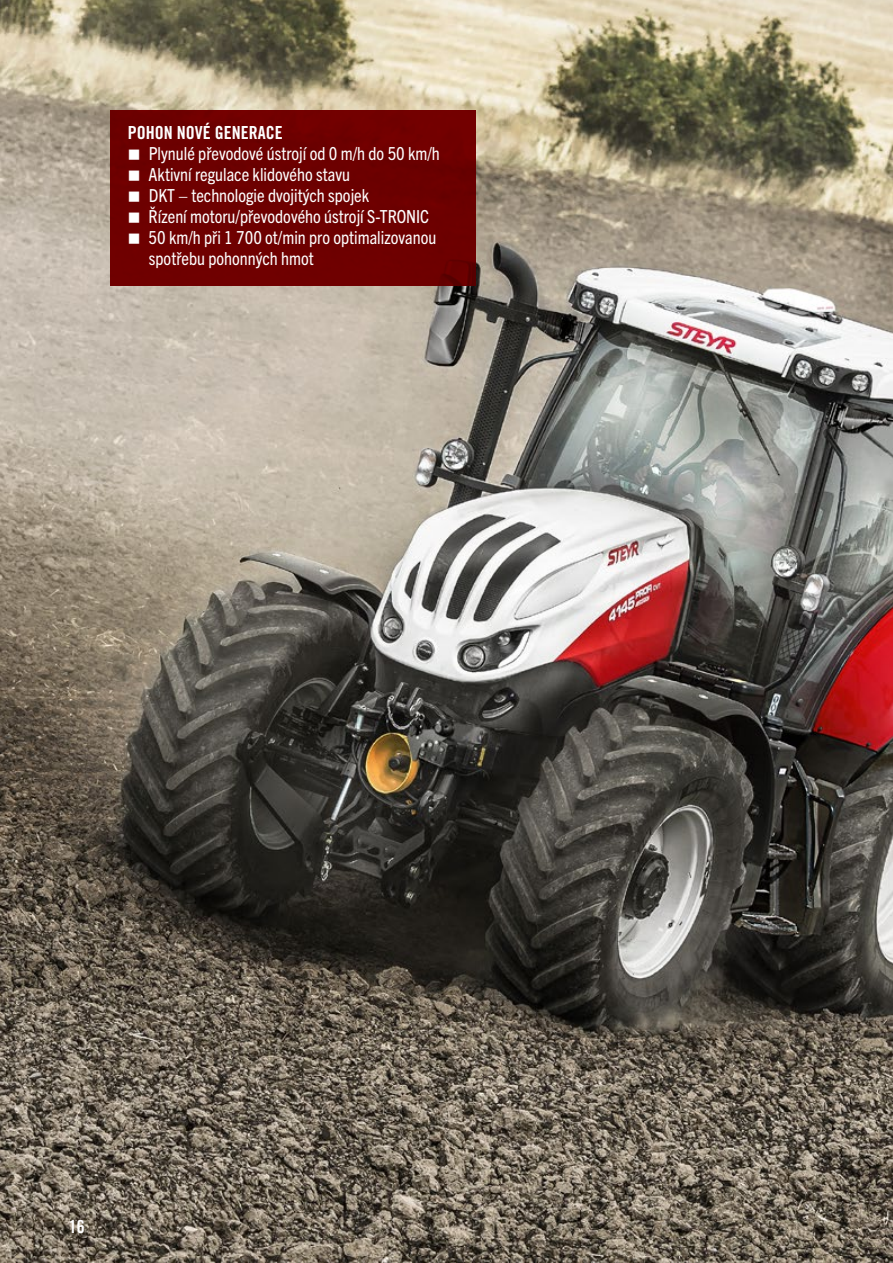
<style>
.page{position:relative;width:893px;height:1263px;background:#fff}
.page>*{position:absolute;margin:0;border:0;box-sizing:border-box;transform-origin:0 0}
.t1{font:condensed 18px/21px "Trade Gothic Next LT Pro";color:#fff}
.t2{font:18px "Trade Gothic LT Pro Bd Cn 20";color:#fff}
.t3{font:18px "Trade Gothic LT Std Bd Cn 20";color:#fff}
</style>
<div class="page">
<img style="left:0;top:0;width:893px;height:1263px">
<div style="left:111px;top:111px;width:365px;height:175px;background:#6e0000"></div>
<p class="t2" style="left:128px;top:122px;width:156px">POHON NOVÉ GENERACE</p>
<p class="t1" style="left:149px;top:142px;width:293px">Plynulé převodové ústrojí od 0 m/h do 50 km/h Aktivní regulace klidového stavu<br>DKT – technologie dvojitých spojek<br>Řízení motoru/převodového ústrojí S-TRONIC 50 km/h při 1 700 ot/min pro optimalizovanou spotřebu pohonných hmot</p>
<p class="t3" style="left:69px;top:1215px;width:17px">16</p>
</div>
